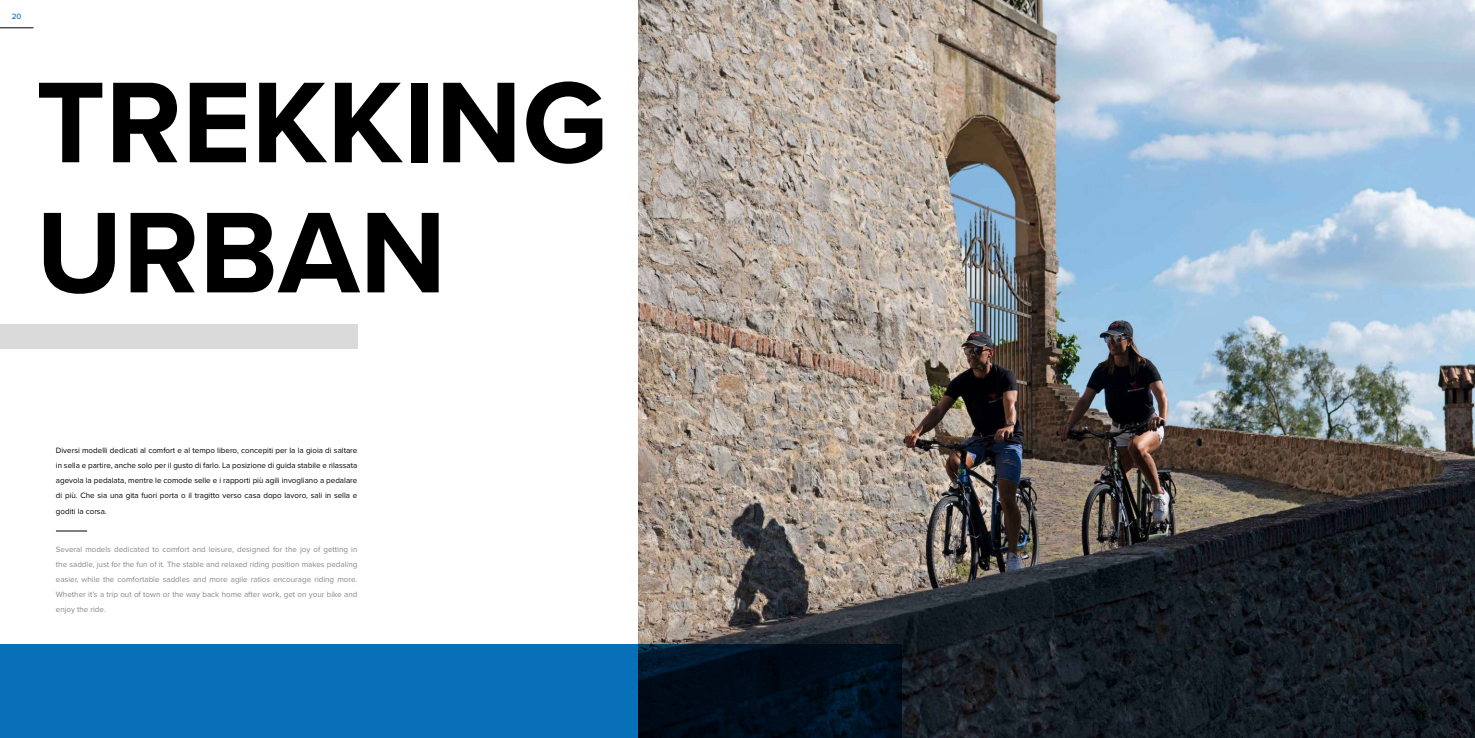
<style>
.page{position:relative;width:1475px;height:738px;background:#fff}
.page>*{position:absolute;margin:0;border:0;box-sizing:border-box;transform-origin:0 0}
.t1{font:700 119px/129.9px "Proxima Nova";color:#000}
.t2{font:8px/15px "Proxima Nova";color:#000;text-align:justify}
.t3{font:8px/15px "Proxima Nova";color:#878787;text-align:justify}
.t4{font:500 8px "Proxima Nova";color:#0870b8}
</style>
<div class="page">
<hr style="left:0;top:27px;width:33px;height:1px;background:#000">
<div style="left:0;top:324px;width:357px;height:24px;background:#dadada"></div>
<hr style="left:56px;top:530px;width:31px;height:1px;background:#000">
<img style="left:638px;top:0;width:836px;height:737px">
<svg style="left:0;top:643px;width:901px;height:94px;background:#07548b"></svg>
<p class="t4" style="left:12px;top:10px;width:11px">20</p>
<h1 class="t1" style="left:36px;top:55px;width:573px">TREKKING<br>URBAN</h1>
<p class="t2" style="left:56px;top:442px;width:303px">Diversi modelli dedicati al comfort e al tempo libero, concepiti per la la gioia di saltare in sella e partire, anche solo per il gusto di farlo. La posizione di guida stabile e rilassata agevola la pedalata, mentre le comode selle e i rapporti più agili invogliano a pedalare di più. Che sia una gita fuori porta o il tragitto verso casa dopo lavoro, sali in sella e goditi la corsa.</p>
<p class="t3" style="left:56px;top:541px;width:303px">Several models dedicated to comfort and leisure, designed for the joy of getting in the saddle, just for the fun of it. The stable and relaxed riding position makes pedaling easier, while the comfortable saddles and more agile ratios encourage riding more.<br>Whether it’s a trip out of town or the way back home after work, get on your bike and enjoy the ride.</p>
</div>
